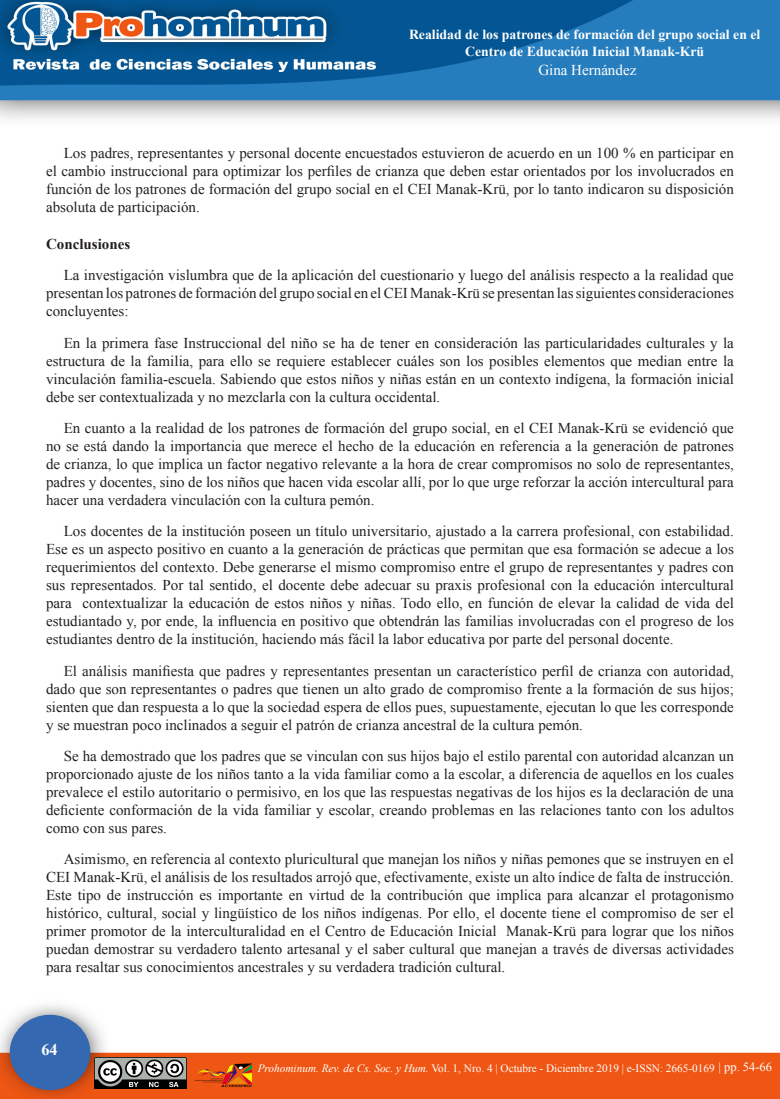
<style>
.page{position:relative;width:780px;height:1099px;background:#fff}
.page>*{position:absolute;margin:0;border:0;box-sizing:border-box;transform-origin:0 0}
.t1{font:700 16.25px "Times New Roman";color:#fff}
.t2{font:15px/18px "Times New Roman";color:#231f20;text-align:justify}
.t3{font:15px "Times New Roman";color:#fff}
.t4{font:700 15px "Times New Roman";color:#231f20}
.t5{font:700 13.75px "Times New Roman";color:#fff}
.t6{font:12.5px "Times New Roman";color:#fff}
.t7{font:11.25px "Times New Roman";color:#fff}
.s1{font-style:italic}
</style>
<div class="page">
<img style="left:0;top:0;width:780px;height:120px">
<img style="left:0;top:1005px;width:780px;height:93px">
<div style="left:10px;top:1015px;width:80px;height:74px;background:#3468b1;border-radius:50%"></div>
<div style="left:10px;top:1014px;width:80px;height:76px;border:1px solid #3468b1;border-radius:50%"></div>
<img style="left:95px;top:1057px;width:91px;height:31px">
<img style="left:192px;top:1062px;width:59px;height:25px">
<p class="t5" style="left:409px;top:25px;width:353px">Realidad de los patrones de formación del grupo social en el</p>
<p class="t5" style="left:465px;top:42px;width:240px">Centro de Educación Inicial Manak-Krü</p>
<p class="t3" style="left:538px;top:60px;width:99px">Gina Hernández</p>
<p class="t2" style="left:46px;top:143px;width:689px;text-indent:18px">Los padres, representantes y personal docente encuestados estuvieron de acuerdo en un 100 % en participar en el cambio instruccional para optimizar los perfiles de crianza que deben estar orientados por los involucrados en función de los patrones de formación del grupo social en el CEI Manak-Krü, por lo tanto indicaron su disposición absoluta de participación.</p>
<p class="t4" style="left:46px;top:234px;width:86px">Conclusiones</p>
<p class="t2" style="left:46px;top:266px;width:689px;text-indent:18px">La investigación vislumbra que de la aplicación del cuestionario y luego del análisis respecto a la realidad que presentan los patrones de formación del grupo social en el CEI Manak-Krü se presentan las siguientes consideraciones concluyentes:</p>
<p class="t2" style="left:46px;top:333px;width:689px;text-indent:18px">En la primera fase Instruccional del niño se ha de tener en consideración las particularidades culturales y la estructura de la familia, para ello se requiere establecer cuáles son los posibles elementos que median entre la vinculación familia-escuela. Sabiendo que estos niños y niñas están en un contexto indígena, la formación inicial debe ser contextualizada y no mezclarla con la cultura occidental.</p>
<p class="t2" style="left:46px;top:418px;width:689px;text-indent:18px">En cuanto a la realidad de los patrones de formación del grupo social, en el CEI Manak-Krü se evidenció que no se está dando la importancia que merece el hecho de la educación en referencia a la generación de patrones de crianza, lo que implica un factor negativo relevante a la hora de crear compromisos no solo de representantes, padres y docentes, sino de los niños que hacen vida escolar allí, por lo que urge reforzar la acción intercultural para hacer una verdadera vinculación con la cultura pemón.</p>
<p class="t2" style="left:46px;top:522px;width:689px;text-indent:18px">Los docentes de la institución poseen un título universitario, ajustado a la carrera profesional, con estabilidad.<br>Ese es un aspecto positivo en cuanto a la generación de prácticas que permitan que esa formación se adecue a los requerimientos del contexto. Debe generarse el mismo compromiso entre el grupo de representantes y padres con sus representados. Por tal sentido, el docente debe adecuar su praxis profesional con la educación intercultural para contextualizar la educación de estos niños y niñas. Todo ello, en función de elevar la calidad de vida del estudiantado y, por ende, la influencia en positivo que obtendrán las familias involucradas con el progreso de los estudiantes dentro de la institución, haciendo más fácil la labor educativa por parte del personal docente.</p>
<p class="t2" style="left:46px;top:661px;width:689px;text-indent:18px">El análisis manifiesta que padres y representantes presentan un característico perfil de crianza con autoridad, dado que son representantes o padres que tienen un alto grado de compromiso frente a la formación de sus hijos; sienten que dan respuesta a lo que la sociedad espera de ellos pues, supuestamente, ejecutan lo que les corresponde y se muestran poco inclinados a seguir el patrón de crianza ancestral de la cultura pemón.</p>
<p class="t2" style="left:46px;top:746px;width:689px;text-indent:18px">Se ha demostrado que los padres que se vinculan con sus hijos bajo el estilo parental con autoridad alcanzan un proporcionado ajuste de los niños tanto a la vida familiar como a la escolar, a diferencia de aquellos en los cuales prevalece el estilo autoritario o permisivo, en los que las respuestas negativas de los hijos es la declaración de una deficiente conformación de la vida familiar y escolar, creando problemas en las relaciones tanto con los adultos como con sus pares.</p>
<p class="t2" style="left:46px;top:849px;width:689px;text-indent:18px">Asimismo, en referencia al contexto pluricultural que manejan los niños y niñas pemones que se instruyen en el CEI Manak-Krü, el análisis de los resultados arrojó que, efectivamente, existe un alto índice de falta de instrucción.<br>Este tipo de instrucción es importante en virtud de la contribución que implica para alcanzar el protagonismo histórico, cultural, social y lingüístico de los niños indígenas. Por ello, el docente tiene el compromiso de ser el primer promotor de la interculturalidad en el Centro de Educación Inicial Manak-Krü para lograr que los niños puedan demostrar su verdadero talento artesanal y el saber cultural que manejan a través de diversas actividades para resaltar sus conocimientos ancestrales y su verdadera tradición cultural.</p>
<p class="t1" style="left:41px;top:1037px;width:18px">64</p>
<p class="t6" style="left:718px;top:1058px;width:55px">| pp. 54-66</p>
<p class="t7" style="left:258px;top:1060px;width:458px"><span class="s1">Prohominum. Rev. de Cs. Soc. y Hum.</span> Vol. 1, Nro. 4 | Octubre - Diciembre 2019 | e-ISSN: 2665-0169</p>
</div>
